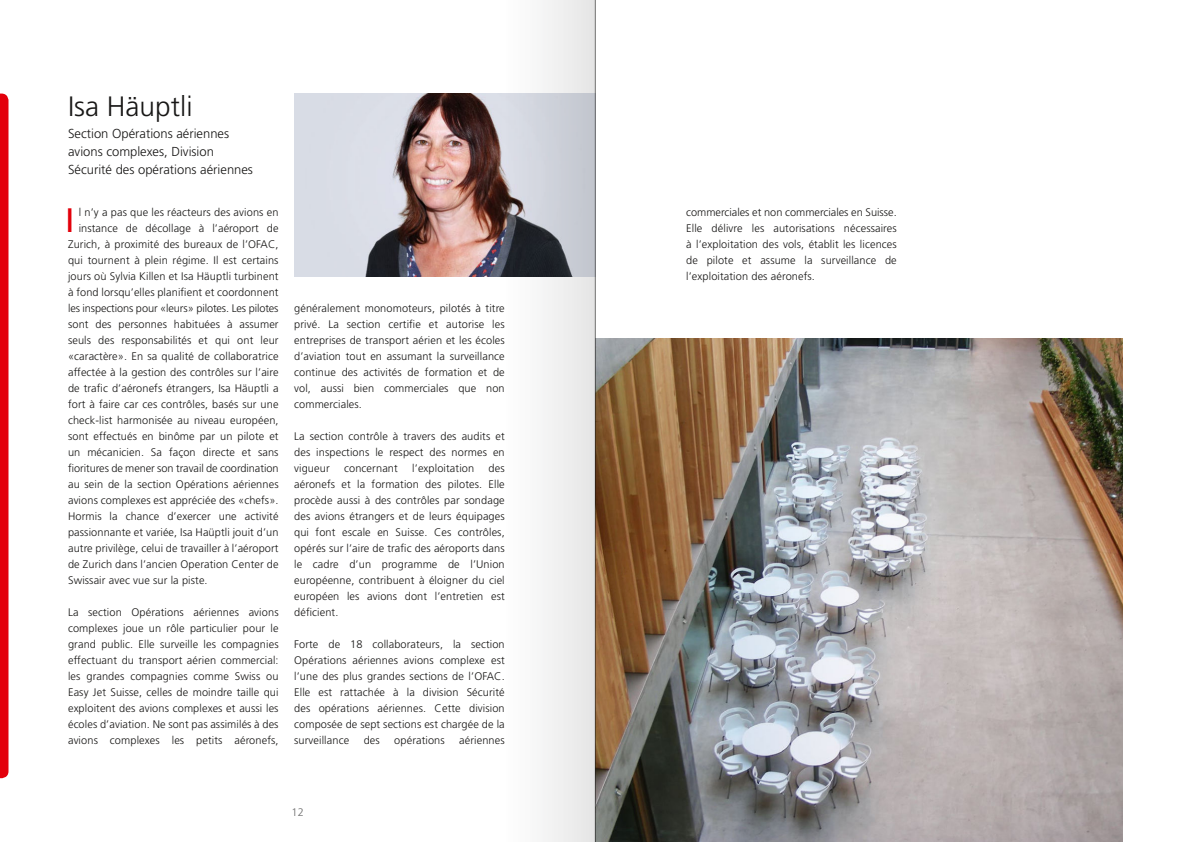
<style>
.page{position:relative;width:1191px;height:842px;background:#fff}
.page>*{position:absolute;margin:0;border:0;box-sizing:border-box;transform-origin:0 0}
.t1{font:33.9px "Frutiger";color:#e3000b}
.t2{font:300 28px "Frutiger";color:#181716}
.t3{font:300 13px/18px "Frutiger";color:#181716}
.t4{font:300 11px/16px "Frutiger";letter-spacing:.01em;color:#181716;text-align:justify}
.t5{font:300 11px "Frutiger";letter-spacing:-.01em;color:#181716}
.t6{font:300 11px "Frutiger";color:#6e6e6e}
</style>
<div class="page">
<svg style="left:0;top:94px;width:9px;height:684px;background:#e40e19"></svg>
<img style="left:294px;top:94px;width:210px;height:183px">
<img style="left:596px;top:338px;width:527px;height:504px">
<svg style="left:504px;top:0;width:91px;height:842px;fill:#f0f0f0"></svg>
<hr style="left:595px;top:0;width:1px;height:842px;background:#181716">
<h2 class="t2" style="left:68px;top:91px;width:126px">Isa Häuptli</h2>
<p class="t3" style="left:68px;top:124px;width:186px">Section Opérations aériennes avions complexes, Division<br>Sécurité des opérations aériennes</p>
<h1 class="t1" style="left:65px;top:200px;width:11px">I</h1>
<p class="t4" style="left:79px;top:204px;width:201px">l n’y a pas que les réacteurs des avions en</p>
<p class="t4" style="left:79px;top:220px;width:201px">instance de décollage à l’aéroport de</p>
<p class="t4" style="left:68px;top:236px;width:212px">Zurich, à proximité des bureaux de l’OFAC,</p>
<p class="t4" style="left:68px;top:252px;width:212px">qui tournent à plein régime. Il est certains</p>
<p class="t4" style="left:68px;top:268px;width:212px">jours où Sylvia Killen et Isa Häuptli turbinent</p>
<p class="t4" style="left:68px;top:284px;width:212px">à fond lorsqu’elles planifient et coordonnent</p>
<p class="t5" style="left:68px;top:302px;width:212px">les inspections pour «leurs» pilotes. Les pilotes</p>
<p class="t4" style="left:68px;top:316px;width:212px">sont des per sonnes habituées à assumer</p>
<p class="t4" style="left:68px;top:332px;width:212px">seuls des responsabilités et qui ont leur</p>
<p class="t4" style="left:68px;top:348px;width:212px">«caractère». En sa qualité de collaboratrice</p>
<p class="t4" style="left:68px;top:364px;width:212px">affectée à la gestion des contrôles sur l’aire</p>
<p class="t4" style="left:68px;top:380px;width:212px">de trafic d’aéronefs étrangers, Isa Häuptli a</p>
<p class="t4" style="left:68px;top:396px;width:212px">fort à faire car ces contrôles, basés sur une</p>
<p class="t4" style="left:68px;top:412px;width:212px">check-list harmonisée au niveau européen,</p>
<p class="t4" style="left:68px;top:428px;width:212px">sont effectués en binôme par un pilote et</p>
<p class="t4" style="left:68px;top:444px;width:212px">un mécanicien. Sa façon directe et sans</p>
<p class="t4" style="left:68px;top:460px;width:212px">fioritures de mener son travail de coordination</p>
<p class="t4" style="left:68px;top:476px;width:212px">au sein de la section Opérations aériennes</p>
<p class="t4" style="left:68px;top:492px;width:212px">avions complexes est appréciée des «chefs».</p>
<p class="t4" style="left:68px;top:508px;width:212px">Hormis la chance d’exercer une activité</p>
<p class="t4" style="left:68px;top:524px;width:212px">passionnante et variée, Isa Haüptli jouit d’un</p>
<p class="t4" style="left:68px;top:540px;width:212px">autre privilège, celui de travailler à l’aéroport</p>
<p class="t4" style="left:68px;top:556px;width:212px">de Zurich dans l’ancien Operation Center de</p>
<p class="t4" style="left:68px;top:572px;width:141px">Swissair avec vue sur la piste.</p>
<p class="t4" style="left:68px;top:604px;width:212px">La section Opérations aériennes avions complexes joue un rôle particulier pour le grand public. Elle surveille les compagnies effectuant du transport aérien commercial: les grandes com pagnies comme Swiss ou Easy Jet Suisse, celles de moindre taille qui exploitent des avions complexes et aussi les écoles d’aviation. Ne sont pas assimilés à des avions complexes les petits aéronefs,</p>
<p class="t4" style="left:294px;top:300px;width:212px">généralement monomoteurs, pilotés à titre privé. La section certifie et autorise les entreprises de transport aérien et les écoles d’aviation tout en assumant la surveillance continue des activités de formation et de vol, aussi bien commerciales que non commerciales.</p>
<p class="t4" style="left:294px;top:428px;width:212px">La section contrôle à travers des audits et des inspections le respect des normes en vigueur</p>
<p class="t4" style="left:294px;top:460px;width:212px;text-indent:194px">des aéronefs et la formation des pilotes. Elle procède aussi à des contrôles par sondage des avions étrangers et de leurs équi pages qui font escale en Suisse. Ces contrôles, opérés sur l’aire de trafic des aéroports dans le cadre d’un programme de l’Union européenne, contribuent à éloigner du ciel européen les avions dont l’entretien est déficient.</p>
<p class="t4" style="left:294px;top:636px;width:212px">Forte de 18 collaborateurs, la section Opérations aériennes avions complexe est l’une des plus grandes sections de l’OFAC.<br>Elle est rattachée à la division Sécurité des opérations aériennes. Cette division composée de sept sections est chargée de la surveillance</p>
<p class="t4" style="left:344px;top:460px;width:55px">concernant</p>
<p class="t4" style="left:412px;top:460px;width:63px">l’exploitation</p>
<p class="t4" style="left:364px;top:732px;width:18px">des</p>
<p class="t4" style="left:394px;top:732px;width:52px">opérations</p>
<p class="t4" style="left:459px;top:732px;width:47px">aériennes</p>
<p class="t6" style="left:292px;top:806px;width:14px">12</p>
<p class="t4" style="left:686px;top:204px;width:212px">commerciales et non commerciales en Suisse.<br>Elle délivre les autorisations nécessaires à l’exploitation des vols, établit les licences de pilote et assume la surveillance de l’exploitation des aéronefs.</p>
</div>
